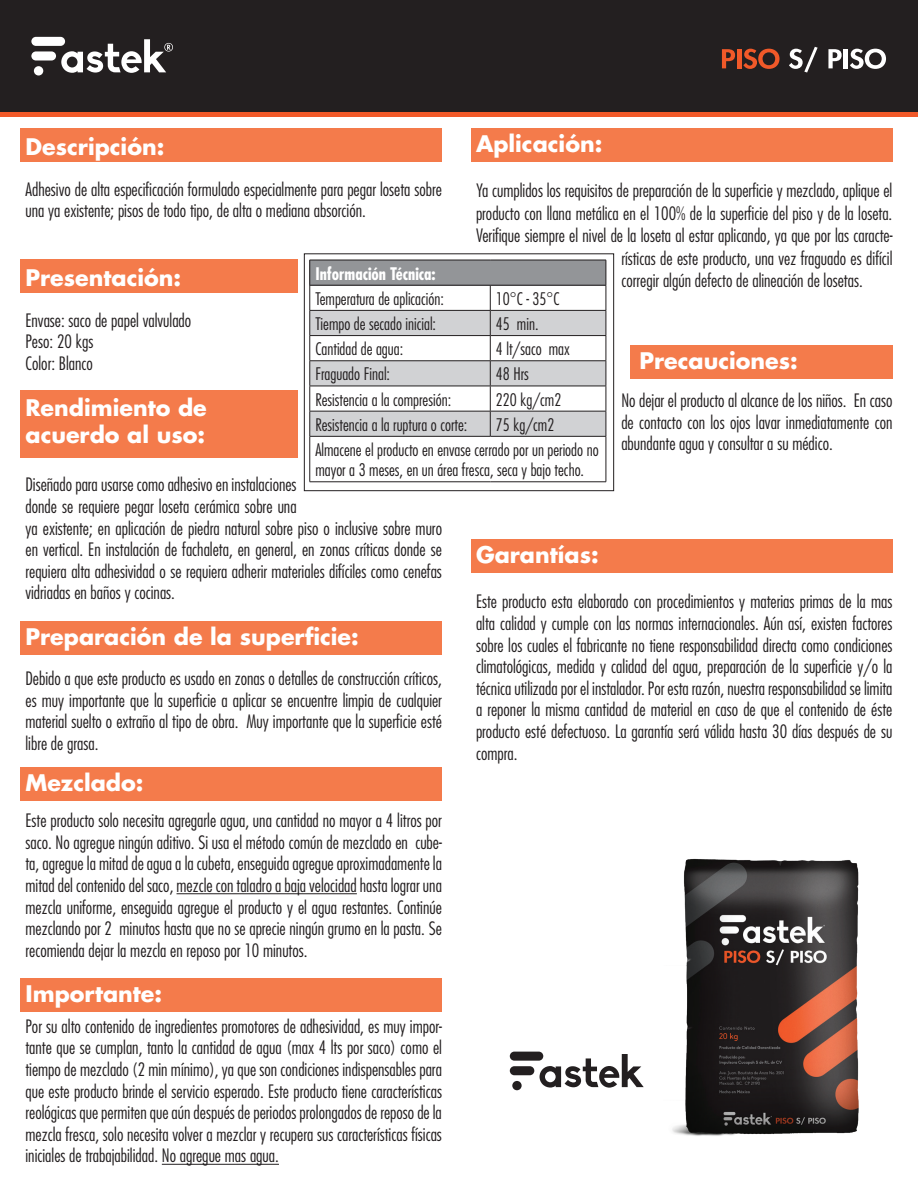
<style>
.page{position:relative;width:918px;height:1188px;background:#fff}
.page>*{position:absolute;margin:0;border:0;box-sizing:border-box;transform-origin:0 0}
.t1{font:700 22.2px/26.7px "Futura Std";color:#fff}
.t2{font:300 condensed 18px/21.6px "Futura Std";color:#231f20;text-align:justify}
.t3{font:300 condensed 16.95px/25.2px "Futura Std";color:#231f20}
.t4{font:700 condensed 16.95px "Futura Std";color:#fff}
</style>
<div class="page">
<div style="left:0;top:0;width:918px;height:113px;background:#231f20"></div>
<hr style="left:0;top:113px;width:918px;height:4px;background:#f15929">
<div style="left:20px;top:129px;width:422px;height:33px;background:#f47b4b"></div>
<div style="left:20px;top:260px;width:278px;height:33px;background:#f47b4b"></div>
<div style="left:20px;top:390px;width:278px;height:68px;background:#f47b4b"></div>
<div style="left:20px;top:622px;width:422px;height:33px;background:#f47b4b"></div>
<div style="left:20px;top:767px;width:422px;height:33px;background:#f47b4b"></div>
<div style="left:20px;top:978px;width:422px;height:33px;background:#f47b4b"></div>
<div style="left:471px;top:129px;width:421px;height:33px;background:#f47b4b"></div>
<div style="left:630px;top:345px;width:262px;height:34px;background:#f47b4b"></div>
<div style="left:471px;top:539px;width:421px;height:33px;background:#f47b4b"></div>
<hr style="left:177px;top:893px;width:180px;height:1px;background:#231f20">
<hr style="left:162px;top:1164px;width:117px;height:1px;background:#231f20">
<div style="left:510px;top:1052px;width:33px;height:9px;background:#231f20;border-radius:5px"></div>
<div style="left:510px;top:1066px;width:24px;height:9px;background:#231f20;border-radius:5px"></div>
<div style="left:512px;top:1081px;width:10px;height:9px;background:#231f20;border-radius:50%"></div>
<svg style="left:540px;top:1054px;width:104px;height:34px"></svg>
<hr style="left:310px;top:437px;width:1px;height:45px;background:#231f20">
<hr style="left:606px;top:437px;width:1px;height:45px;background:#231f20">
<hr style="left:310px;top:482px;width:180px;height:1px;background:#231f20">
<hr style="left:490px;top:482px;width:116px;height:1px;background:#231f20">
<svg style="left:309px;top:260px;width:298px;height:176px"></svg>
<hr style="left:309px;top:436px;width:181px;height:1px;background:#231f20">
<hr style="left:490px;top:436px;width:116px;height:1px;background:#231f20">
<div style="left:304px;top:253px;width:310px;height:238px;border:1px solid #231f20"></div>
<svg style="left:722px;top:49px;width:13px;height:19px"></svg>
<hr style="left:737px;top:49px;width:4px;height:19px;background:#f15929">
<svg style="left:743px;top:49px;width:37px;height:20px"></svg>
<svg style="left:789px;top:47px;width:29px;height:26px"></svg>
<svg style="left:828px;top:49px;width:14px;height:19px"></svg>
<hr style="left:844px;top:49px;width:4px;height:19px;background:#fff">
<svg style="left:850px;top:49px;width:36px;height:20px"></svg>
<img style="left:672px;top:858px;width:187px;height:278px">
<div style="left:31px;top:37px;width:34px;height:9px;background:#fff;border-radius:5px"></div>
<div style="left:31px;top:51px;width:25px;height:10px;background:#fff;border-radius:5px"></div>
<div style="left:34px;top:66px;width:9px;height:10px;background:#fff;border-radius:50%"></div>
<svg style="left:61px;top:39px;width:112px;height:34px"></svg>
<p class="t1" style="left:26px;top:133px;width:140px">Descripción:</p>
<p class="t1" style="left:476px;top:130px;width:128px">Aplicación:</p>
<p class="t2" style="left:26px;top:178px;width:418px">Adhesivo de alta especificación formulado especialmente para pegar loseta sobre una ya existente; pisos de todo tipo, de alta o mediana absorción.</p>
<p class="t2" style="left:476px;top:180px;width:418px">Ya cumplidos los requisitos de preparación de la superficie y mezclado, aplique el</p>
<p class="t2" style="left:476px;top:202px;width:418px">producto con llana metálica en el 100% de la superficie del piso y de la loseta.</p>
<p class="t2" style="left:476px;top:225px;width:418px">Verifique siempre el nivel de la loseta al estar aplicando, ya que por las caracte-</p>
<p class="t2" style="left:621px;top:247px;width:273px">rísticas de este producto, una vez fraguado es difícil</p>
<p class="t2" style="left:621px;top:270px;width:243px">corregir algún defecto de alineación de losetas.</p>
<p class="t4" style="left:315px;top:263px;width:122px">Información Técnica:</p>
<p class="t3" style="left:315px;top:286px;width:130px">Temperatura de aplicación:</p>
<p class="t3" style="left:496px;top:286px;width:65px">10°C - 35°C</p>
<p class="t3" style="left:315px;top:311px;width:122px">Tiempo de secado inicial:</p>
<p class="t3" style="left:496px;top:311px;width:44px">45 min.</p>
<p class="t3" style="left:315px;top:336px;width:89px">Cantidad de agua:</p>
<p class="t3" style="left:496px;top:336px;width:75px">4 lt/saco max</p>
<p class="t3" style="left:315px;top:361px;width:76px">Fraguado Final:</p>
<p class="t3" style="left:496px;top:361px;width:35px">48 Hrs</p>
<p class="t3" style="left:315px;top:387px;width:137px">Resistencia a la compresión:</p>
<p class="t3" style="left:496px;top:387px;width:67px">220 kg/cm2</p>
<p class="t3" style="left:315px;top:412px;width:154px">Resistencia a la ruptura o corte:</p>
<p class="t1" style="left:26px;top:264px;width:157px">Presentación:</p>
<p class="t2" style="left:26px;top:309px;width:167px;text-align:left">Envase: saco de papel valvulado<br>Peso: 20 kgs<br>Color: Blanco</p>
<p class="t1" style="left:639px;top:347px;width:160px">Precauciones:</p>
<p class="t2" style="left:621px;top:390px;width:273px">No dejar el producto al alcance de los niños. En caso de contacto con los ojos lavar inmediatamente con abundante agua y consultar a su médico.</p>
<p class="t1" style="left:26px;top:394px;width:183px">Rendimiento de acuerdo al uso:</p>
<p class="t3" style="left:315px;top:412px;width:285px;text-indent:181px">75 kg/cm2<br>Almacene el producto en envase cerrado por un periodo no</p>
<p class="t3" style="left:315px;top:457px;width:270px">mayor a 3 meses, en un área fresca, seca y bajo techo.</p>
<p class="t2" style="left:26px;top:474px;width:418px;text-align:left">Diseñado para usarse como adhesivo en instalaciones<br>donde se requiere pegar loseta cerámica sobre una<br>ya existente; en aplicación de piedra natural sobre piso o inclusive sobre muro en vertical. En instalación de fachaleta, en general, en zonas críticas donde se requiera alta adhesividad o se requiera adherir materiales difíciles como cenefas vidriadas en baños y cocinas.</p>
<p class="t1" style="left:476px;top:541px;width:124px">Garantías:</p>
<p class="t2" style="left:476px;top:591px;width:418px">Este producto esta elaborado con procedimientos y materias primas de la mas alta calidad y cumple con las normas internacionales. Aún así, existen factores sobre los cuales el fabricante no tiene responsabilidad directa como condiciones climatológicas, medida y calidad del agua, preparación de la superficie y/o la técnica utilizada por el instalador. Por esta razón, nuestra responsabilidad se limita a reponer la misma cantidad de material en caso de que el contenido de éste producto esté defectuoso. La garantía será válida hasta 30 días después de su compra.</p>
<p class="t1" style="left:26px;top:623px;width:335px">Preparación de la superficie:</p>
<p class="t2" style="left:26px;top:668px;width:418px">Debido a que este producto es usado en zonas o detalles de construcción críticos, es muy importante que la superficie a aplicar se encuentre limpia de cualquier material suelto o extraño al tipo de obra. Muy importante que la superficie esté libre de grasa.</p>
<p class="t1" style="left:26px;top:769px;width:119px">Mezclado:</p>
<p class="t2" style="left:26px;top:810px;width:418px">Este producto solo necesita agregarle agua, una cantidad no mayor a 4 litros por saco. No agregue ningún aditivo. Si usa el método común de mezclado en cube&shy;ta, agregue la mitad de agua a la cubeta, enseguida agregue aproximadamente la mitad del contenido del saco, mezcle con taladro a baja velocidad hasta lograr una mezcla uniforme, enseguida agregue el producto y el agua restantes. Continúe mezclando por 2 minutos hasta que no se aprecie ningún grumo en la pasta. Se recomienda dejar la mezcla en reposo por 10 minutos.</p>
<p class="t1" style="left:26px;top:980px;width:138px">Importante:</p>
<p class="t2" style="left:26px;top:1015px;width:418px">Por su alto contenido de ingredientes promotores de adhesividad, es muy impor&shy;tante que se cumplan, tanto la cantidad de agua (max 4 lts por saco) como el tiempo de mezclado (2 min mínimo), ya que son condiciones indispensables para que este producto brinde el servicio esperado. Este producto tiene características reológicas que permiten que aún después de periodos prolongados de reposo de la mezcla fresca, solo necesita volver a mezclar y recupera sus características físicas iniciales de trabajabilidad. No agregue mas agua.</p>
</div>
